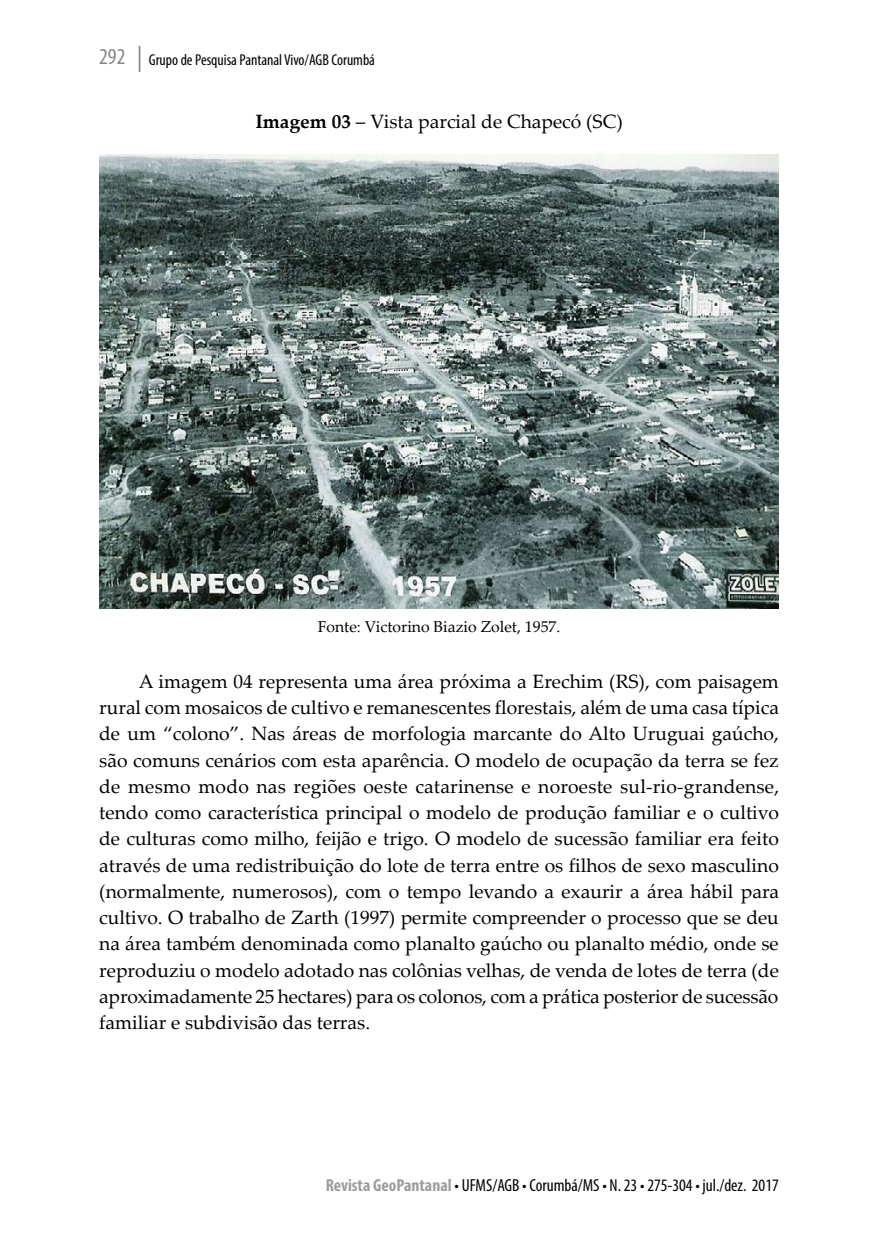
<style>
.page{position:relative;width:893px;height:1241px;background:#fff}
.page>*{position:absolute;margin:0;border:0;box-sizing:border-box;transform-origin:0 0}
._09_-_Corpo_do_Texto{font:19.25px/26.2px "Palatino Linotype";color:#000;text-align:justify}
._10_-_Legenda{font:19.25px "Palatino Linotype";color:#000}
.t1{font:condensed 17.5px "Myriad Pro";color:#000}
.t2{font:condensed 15.75px "Myriad Pro";color:#000}
.Fonte{font:15.75px "Palatino Linotype";color:#000}
.s1{font-size:22.75px;color:#878787}
.s2{font-weight:700}
.s3{font-weight:700;color:#9d9d9c}
</style>
<div class="page">
<svg style="left:139px;top:46px;width:1px;height:26px"></svg>
<img style="left:99px;top:155px;width:680px;height:453px">
<p class="t2" style="left:99px;top:50px;width:277px"><span class="s1">292</span> Grupo de Pesquisa Pantanal Vivo/AGB Corumbá</p>
<p class="_10_-_Legenda" style="left:255px;top:108px;width:369px"><span class="s2">Imagem 03</span> – Vista parcial de Chapecó (SC)</p>
<p class="Fonte" style="left:318px;top:615px;width:244px">Fonte: Victorino Biazio Zolet, 1957.</p>
<p class="_09_-_Corpo_do_Texto" style="left:99px;top:667px;width:681px;text-indent:40px">A imagem 04 representa uma área próxima a Erechim (RS), com paisagem rural com mosaicos de cultivo e remanescentes florestais, além de uma casa típica de um “colono”. Nas áreas de morfologia marcante do Alto Uruguai gaúcho, são comuns cenários com esta aparência. O modelo de ocupação da terra se fez de mesmo modo nas regiões oeste catarinense e noroeste sul-rio-grandense, tendo como característica principal o modelo de produção familiar e o cultivo de culturas como milho, feijão e trigo. O modelo de sucessão familiar era feito através de uma redistribuição do lote de terra entre os filhos de sexo masculino (normalmente, numerosos), com o tempo levando a exaurir a área hábil para cultivo. O trabalho de Zarth (1997) permite compreender o processo que se deu na área também denominada como planalto gaúcho ou planalto médio, onde se reproduziu o modelo adotado nas colônias velhas, de venda de lotes de terra (de aproximadamente 25 hectares) para os colonos, com a prática posterior de sucessão familiar e subdivisão das terras.</p>
<p class="t1" style="left:326px;top:1174px;width:455px"><span class="s3">Revista GeoPantanal</span> • UFMS/AGB • Corumbá/MS • N. 23 • 275-304 • jul./dez. 2017</p>
</div>
